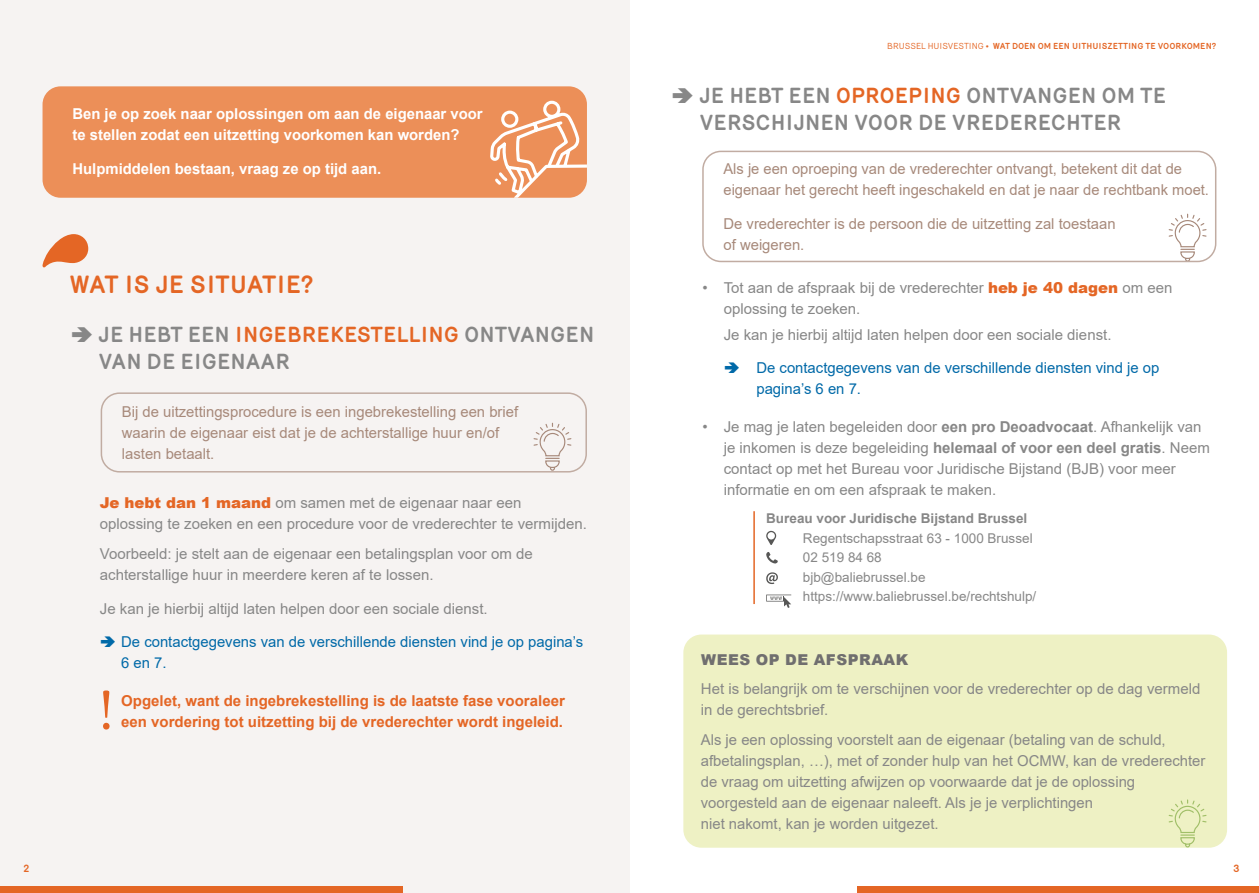
<style>
.page{position:relative;width:1259px;height:893px;background:#fff}
.page>*{position:absolute;margin:0;border:0;box-sizing:border-box;transform-origin:0 0}
.t1{font:57.75px "Minion Pro";color:#e46625}
.t2{font:700 24px "Mercury";color:#e46625}
.t3{font:700 21px/27px "Mercury";color:#878787}
.t4{font:15px/21px "Arial";color:#878787}
.t5{font:15px/21px "Arial";color:#a7897a}
.t6{font:15px/21px "Arial";color:#0069a8}
.t7{font:700 15px/21px "Arial";color:#fff}
.t8{font:700 15px/21px "Arial";color:#e46625}
.t9{font:900 15px "Arial";letter-spacing:.035em;color:#706f6f}
.t10{font:13.5px/19.5px "Arial";color:#878787}
.t11{font:700 13.5px "Arial";color:#878787}
.t12{font:700 10.5px "Mercury";color:#e46625}
.t13{font:700 8.4px "Mercury";color:#e46625}
.s1{color:#e46625}
.s2{font-weight:900;color:#e46625}
.s3{font-weight:400}
.s4{font-weight:700}
</style>
<div class="page">
<div style="left:856px;top:887px;width:403px;height:6px;background:#e46625"></div>
<svg style="left:1168px;top:213px;width:39px;height:48px"></svg>
<div style="left:702px;top:151px;width:514px;height:111px;border:2px solid #c1aca2;border-radius:18px"></div>
<div style="left:0;top:0;width:629px;height:893px;background:#f6f3f2"></div>
<svg style="left:42px;top:234px;width:46px;height:34px"></svg>
<div style="left:0;top:887px;width:402px;height:6px;background:#e46625"></div>
<div style="left:683px;top:635px;width:544px;height:213px;background:#eef1c4;border-radius:18px"></div>
<div style="left:43px;top:86px;width:544px;height:112px;background:#ec8f58;border-radius:18px"></div>
<svg style="left:488px;top:99px;width:99px;height:99px"></svg>
<svg style="left:766px;top:531px;width:10px;height:14px"></svg>
<svg style="left:766px;top:552px;width:12px;height:12px"></svg>
<svg style="left:766px;top:572px;width:12px;height:12px"></svg>
<svg style="left:766px;top:595px;width:25px;height:13px"></svg>
<hr style="left:753px;top:511px;width:2px;height:93px;background:#e46625">
<svg style="left:533px;top:422px;width:39px;height:47px"></svg>
<div style="left:101px;top:392px;width:486px;height:80px;border:2px solid #c1aca2;border-radius:18px"></div>
<svg style="left:1167px;top:799px;width:40px;height:49px"></svg>
<p class="t7" style="left:72px;top:103px;width:412px">Ben je op zoek naar oplossingen om aan de eigenaar voor te stellen zodat een uitzetting voorkomen kan worden?</p>
<p class="t7" style="left:72px;top:158px;width:310px">Hulpmiddelen bestaan, vraag ze op tijd aan.</p>
<h2 class="t2" style="left:69px;top:271px;width:246px">WAT IS JE SITUATIE?</h2>
<h3 class="t3" style="left:99px;top:321px;width:497px">JE HEBT EEN <span class="s1">INGEBREKESTELLING</span> ONTVANGEN<br>VAN DE EIGENAAR</h3>
<p class="t5" style="left:122px;top:401px;width:398px">Bij de uitzettingsprocedure is een ingebrekestelling een brief waarin de eigenaar eist dat je de achterstallige huur en/of lasten betaalt.</p>
<p class="t4" style="left:100px;top:493px;width:488px"><span class="s2">Je hebt dan 1 maand</span> om samen met de eigenaar naar een oplossing te zoeken en een procedure voor de vrederechter te vermijden.</p>
<p class="t4" style="left:100px;top:543px;width:434px">Voorbeeld: je stelt aan de eigenaar een betalingsplan voor om de achterstallige huur in meerdere keren af te lossen.</p>
<p class="t4" style="left:100px;top:598px;width:389px">Je kan je hierbij altijd laten helpen door een sociale dienst.</p>
<p class="t6" style="left:121px;top:632px;width:463px">De contactgegevens van de verschillende diensten vind je op pagina’s<br>6 en 7.</p>
<p class="t8" style="left:121px;top:691px;width:445px">Opgelet, want de ingebrekestelling is de laatste fase vooraleer een vordering tot uitzetting bij de vrederechter wordt ingeleid.</p>
<h1 class="t1" style="left:98px;top:672px;width:17px">!</h1>
<p class="t12" style="left:23px;top:862px;width:7px">2</p>
<p class="t13" style="left:887px;top:41px;width:330px"><span class="s3">BRUSSEL HUISVESTING •</span> WAT DOEN OM EEN UITHUISZETTING TE VOORKOMEN?</p>
<h3 class="t3" style="left:699px;top:82px;width:468px">JE HEBT EEN <span class="s1">OPROEPING</span> ONTVANGEN OM TE<br>VERSCHIJNEN VOOR DE VREDERECHTER</h3>
<p class="t5" style="left:723px;top:158px;width:487px">Als je een oproeping van de vrederechter ontvangt, betekent dit dat de eigenaar het gerecht heeft ingeschakeld en dat je naar de rechtbank moet.</p>
<p class="t5" style="left:723px;top:213px;width:394px">De vrederechter is de persoon die de uitzetting zal toestaan of weigeren.</p>
<p class="t4" style="left:723px;top:278px;width:450px;text-indent:-21px">• Tot aan de afspraak bij de vrederechter <span class="s2">heb je 40 dagen</span> om een oplossing te zoeken.</p>
<p class="t4" style="left:723px;top:324px;width:389px">Je kan je hierbij altijd laten helpen door een sociale dienst.</p>
<p class="t6" style="left:756px;top:358px;width:404px">De contactgegevens van de verschillende diensten vind je op pagina’s 6 en 7.</p>
<p class="t4" style="left:723px;top:417px;width:488px;text-indent:-21px">• Je mag je laten begeleiden door <span class="s4">een pro Deoadvocaat</span>. Afhankelijk van je inkomen is deze begeleiding <span class="s4">helemaal of voor een deel gratis</span>. Neem contact op met het Bureau voor Juridische Bijstand (BJB) voor meer informatie en om een afspraak te maken.</p>
<p class="t11" style="left:766px;top:509px;width:263px">Bureau voor Juridische Bijstand Brussel</p>
<p class="t10" style="left:803px;top:528px;width:235px">Regentschapsstraat 63 - 1000 Brussel<br>02 519 84 68<br>bjb@baliebrussel.be https://www.baliebrussel.be/rechtshulp/</p>
<p class="t9" style="left:701px;top:648px;width:209px">WEES OP DE AFSPRAAK</p>
<p class="t4" style="left:701px;top:678px;width:501px">Het is belangrijk om te verschijnen voor de vrederechter op de dag vermeld in de gerechtsbrief.</p>
<p class="t4" style="left:701px;top:729px;width:506px">Als je een oplossing voorstelt aan de eigenaar (betaling van de schuld, afbetalingsplan, …), met of zonder hulp van het OCMW, kan de vrederechter de vraag om uitzetting afwijzen op voorwaarde dat je de oplossing voorgesteld aan de eigenaar naleeft. Als je je verplichtingen<br>niet nakomt, kan je worden uitgezet.</p>
<p class="t12" style="left:1233px;top:862px;width:8px">3</p>
</div>
